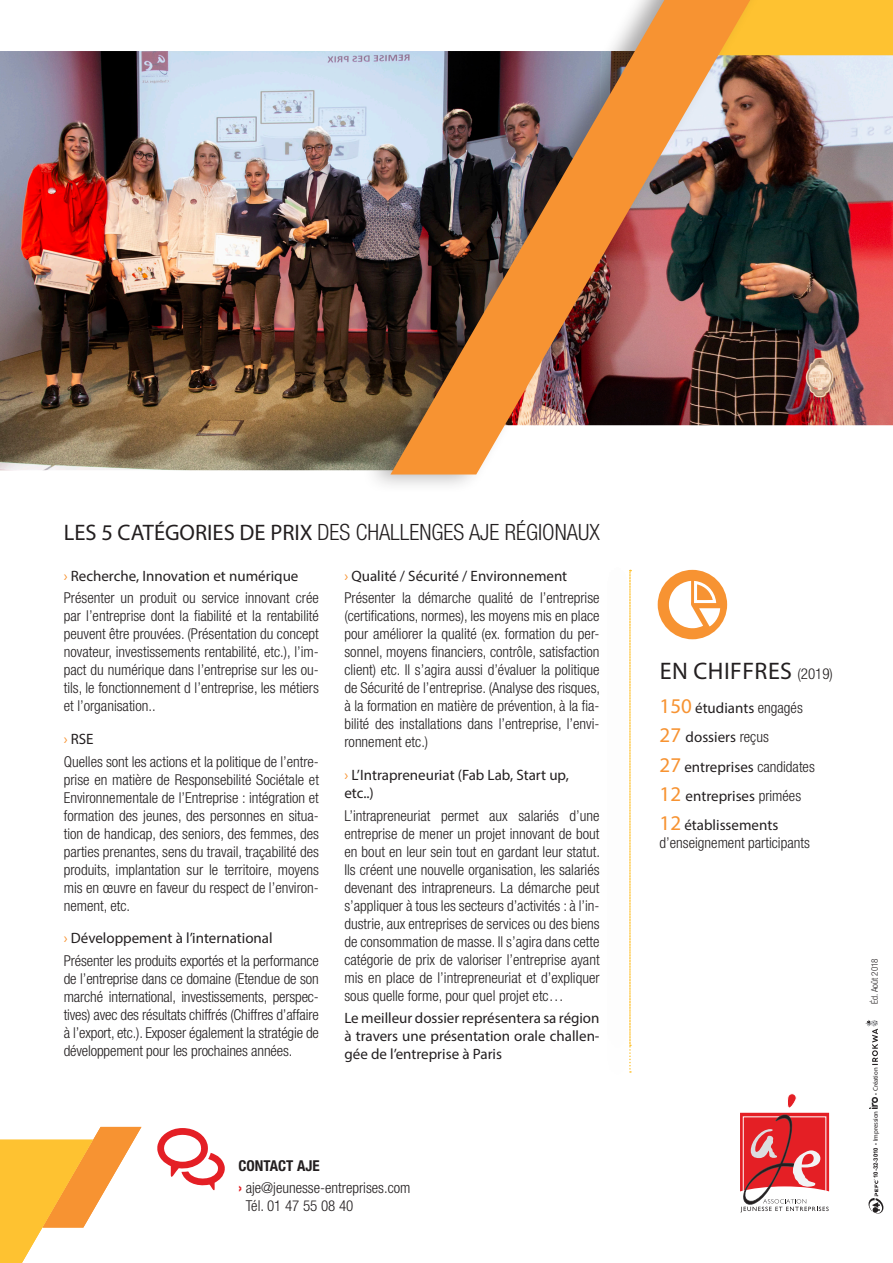
<style>
.page{position:relative;width:893px;height:1263px;background:#fff}
.page>*{position:absolute;margin:0;border:0;box-sizing:border-box;transform-origin:0 0}
.t1{font:24px "Myriad Pro";letter-spacing:.02em;color:#231f20}
.t2{font:300 condensed 22.5px "Helvetica Neue LT Std";color:#231f20}
.t3{font:300 condensed 15px/18px "Helvetica Neue LT Std";color:#231f20;text-align:justify}
.t4{font:15px/18px "Myriad Pro";color:#231f20}
.t5{font:300 condensed 9px "Helvetica Neue LT Std";color:#231f20}
.t6{font:6.75px "Myriad Pro";letter-spacing:-.01em;color:#231f20}
.s1{font-family:"Myriad Pro";font-weight:400;font-stretch:normal}
.s2{color:#f79332}
.s3{font-weight:700}
.s4{font-weight:700;color:#e41f25}
.s5{font-family:"Helvetica Neue LT Std";font-weight:300;font-stretch:condensed;font-size:15px}
.s6{font-size:21px;color:#f79332}
.s7{font-family:"Helvetica Neue LT Std";font-weight:300;font-stretch:condensed}
.s8{font-family:"Myriad Pro";font-weight:400;font-stretch:normal;font-size:21px;color:#f79332}
.s9{font-family:"Arial";font-weight:700;font-size:6px}
</style>
<div class="page">
<img style="left:786px;top:55px;width:107px;height:370px">
<img style="left:0;top:51px;width:361px;height:419px">
<div style="left:786px;top:0;width:107px;height:55px;background:#fec231"></div>
<div style="left:361px;top:0;width:425px;height:493px;background:#231f20;opacity:.4"></div>
<img style="left:390px;top:0;width:392px;height:474px">
<svg style="left:157px;top:1128px;width:68px;height:62px"></svg>
<svg style="left:740px;top:1093px;width:89px;height:120px"></svg>
<svg style="left:868px;top:1179px;width:15px;height:35px"></svg>
<svg style="left:870px;top:1097px;width:8px;height:12px"></svg>
<svg style="left:865px;top:1020px;width:13px;height:45px"></svg>
<div style="left:658px;top:570px;width:69px;height:69px;background:#f79332;border-radius:50%"></div>
<svg style="left:669px;top:581px;width:51px;height:47px"></svg>
<svg style="left:629px;top:570px;width:2px;height:503px"></svg>
<svg style="left:0;top:1127px;width:141px;height:136px"></svg>
<p class="t2" style="left:64px;top:519px;width:538px"><span class="s1">LES 5 CATÉGORIES DE PRIX</span> DES CHALLENGES AJE RÉGIONAUX</p>
<p class="t4" style="left:64px;top:567px;width:236px"><span class="s2">›</span> Recherche, Innovation et numérique</p>
<p class="t3" style="left:64px;top:589px;width:257px">Présenter un produit ou service innovant crée par l’entreprise dont la fiabilité et la rentabilité peuvent être prouvées. (Présentation du concept novateur, investissements rentabilité, etc.), l’im&shy;pact du numérique dans l’entreprise sur les ou&shy;tils, le fonctionnement d l’entreprise, les métiers et l’organisation..</p>
<p class="t4" style="left:64px;top:730px;width:31px"><span class="s2">›</span> RSE</p>
<p class="t3" style="left:64px;top:752px;width:257px">Quelles sont les actions et la politique de l’entre&shy;prise en matière de Responsebilité Sociétale et Environnementale de l’Entreprise : intégration et formation des jeunes, des personnes en situa&shy;tion de handicap, des seniors, des femmes, des parties prenantes, sens du travail, traçabilité des produits, implantation sur le territoire, moyens mis en œuvre en faveur du respect de l’environ&shy;nement, etc.</p>
<p class="t4" style="left:64px;top:929px;width:210px"><span class="s2">›</span> Développement à l’international</p>
<p class="t3" style="left:64px;top:951px;width:257px">Présenter les produits exportés et la performance de l’entreprise dans ce domaine (Etendue de son marché international, investissements, perspec&shy;tives) avec des résultats chiffrés (Chiffres d’affaire à l’export, etc.). Exposer également la stratégie de développement pour les prochaines années.</p>
<p class="t4" style="left:344px;top:567px;width:224px"><span class="s2">›</span> Qualité / Sécurité / Environnement</p>
<p class="t3" style="left:344px;top:589px;width:257px">Présenter la démarche qualité de l’entreprise (certifications, normes), les moyens mis en place pour améliorer la qualité (ex. formation du per&shy;sonnel, moyens financiers, contrôle, satisfaction client) etc. Il s’agira aussi d’évaluer la politique de Sécurité de l’entreprise. (Analyse des risques, à la formation en matière de prévention, à la fia&shy;bilité des installations dans l’entreprise, l’envi&shy;ronnement etc.)</p>
<p class="t4" style="left:344px;top:766px;width:226px"><span class="s2">›</span> L’Intrapreneuriat (Fab Lab, Start up, etc..)</p>
<p class="t3" style="left:344px;top:806px;width:257px">L’intrapreneuriat permet aux salariés d’une entreprise de mener un projet innovant de bout en bout en leur sein tout en gardant leur statut.<br>Ils créent une nouvelle organisation, les salariés devenant des intrapreneurs. La démarche peut s’appliquer à tous les secteurs d’activités : à l’in&shy;dustrie, aux entreprises de services ou des biens de consommation de masse. Il s’agira dans cette catégorie de prix de valoriser l’entreprise ayant mis en place de l’intrepreneuriat et d’expliquer sous quelle forme, pour quel projet etc…</p>
<p class="t4" style="left:344px;top:1008px;width:257px;text-align:justify">Le meilleur dossier représentera sa région à travers une présentation orale challen&shy;gée de l’entreprise à Paris</p>
<p class="t3" style="left:239px;top:1154px;width:173px;line-height:22.2px"><span class="s3">CONTACT AJE<br></span><span class="s4">›</span> aje@jeunesse-entreprises.com</p>
<p class="t3" style="left:246px;top:1196px;width:109px">Tél. 01 47 55 08 40</p>
<p class="t1" style="left:660px;top:656px;width:175px">EN CHIFFRES <span class="s5">(2019)</span></p>
<p class="t4" style="left:660px;top:698px;width:145px"><span class="s6">150</span> étudiants <span class="s7">engagés</span></p>
<p class="t4" style="left:660px;top:728px;width:111px"><span class="s6">27</span> dossiers <span class="s7">reçus</span></p>
<p class="t4" style="left:660px;top:757px;width:157px"><span class="s6">27</span> entreprises <span class="s7">candidates</span></p>
<p class="t4" style="left:660px;top:787px;width:143px"><span class="s6">12</span> entreprises <span class="s7">primées</span></p>
<p class="t3" style="left:660px;top:816px;width:152px"><span class="s8">12</span> <span class="s1">établissements </span>d’enseignement participants</p>
<p class="t5" style="left:870px;top:1004px;width:47px;rotate:-90deg">Éd. Août 2018</p>
<p class="t6" style="left:871px;top:1095px;width:29px;rotate:-90deg">• Création</p>
<p class="t6" style="left:871px;top:1178px;width:69px;rotate:-90deg"><span class="s9">10-32-3010</span> • Impression</p>
</div>
